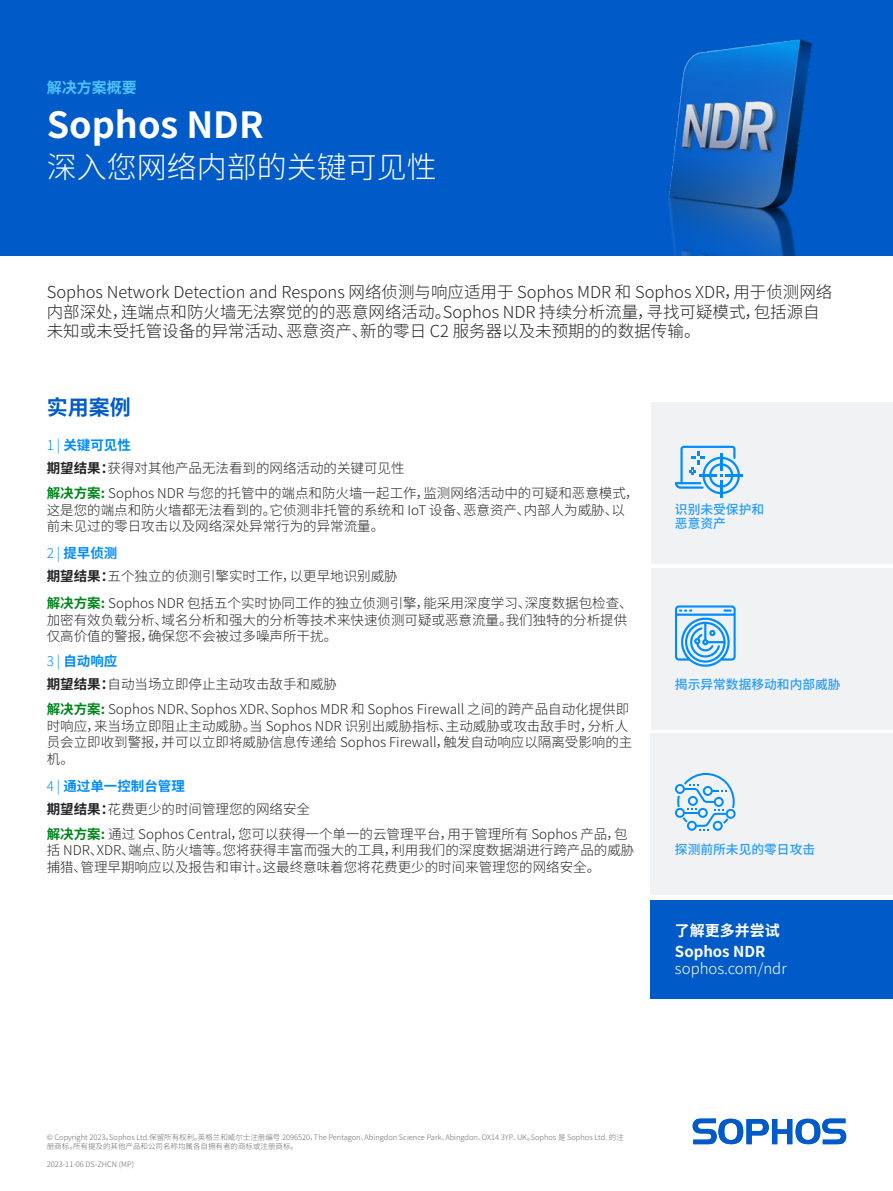
<style>
.page{position:relative;width:893px;height:1191px;background:#fff}
.page>*{position:absolute;margin:0;border:0;box-sizing:border-box;transform-origin:0 0}
.Title_-_Product_Name{font:700 36px "Noto Sans CJ Ksc";color:#fff}
.SubTitle{font:300 30px "Noto Sans CJ Ksc";color:#fff}
.Use_Cases_-_Blue_HDL{font:700 21px "Noto Sans CJ Ksc";color:#005bc8}
.Intro_Copy{font:300 16.5px/19.5px "Noto Sans CJ Ksc";color:#242527}
.CTA_Heading{font:300 15px/16.5px "Noto Sans CJ Ksc";color:#fff}
.CTA_Heading-2{font:700 15px "Noto Sans CJ Ksc";color:#fff}
.Solution_Brief_-_Top{font:700 15px "Noto Sans CJ Ksc";color:#50c3fc}
.Body_Copy{font:300 13.5px/16.5px "Noto Sans CJ Ksc";color:#242527}
.Use_Cases_-_SubHDL{font:300 13.5px/16.5px "Noto Sans CJ Ksc";color:#242527}
.Use_Cases_-_SubHDL-2{font:700 13.5px "Noto Sans CJ Ksc";color:#008bff}
.t1{font:500 12.75px/13.5px "Noto Sans CJ Ksc";color:#269cff}
.Intro_copy{font:300 7.5px/9px "Noto Sans CJ Ksc";color:#696a6b}
.s1{font-weight:300}
.s2{font-weight:700}
.s3{font-weight:700;color:#00851d}
</style>
<div class="page">
<div style="left:0;top:0;width:893px;height:255px;background:#005bc8"></div>
<img style="left:668px;top:39px;width:145px;height:216px">
<svg style="left:693px;top:1118px;width:153px;height:26px"></svg>
<div style="left:652px;top:402px;width:241px;height:161px;background:#f0f2f4"></div>
<div style="left:652px;top:568px;width:241px;height:161px;background:#f0f2f4"></div>
<div style="left:651px;top:734px;width:242px;height:161px;background:#f0f2f4"></div>
<div style="left:651px;top:899px;width:242px;height:99px;background:#005bc8"></div>
<svg style="left:675px;top:446px;width:68px;height:51px"></svg>
<svg style="left:675px;top:773px;width:61px;height:57px"></svg>
<svg style="left:675px;top:605px;width:61px;height:61px"></svg>
<p class="Solution_Brief_-_Top" style="left:47px;top:79px;width:91px">解决方案概要</p>
<p class="Title_-_Product_Name" style="left:47px;top:105px;width:218px">Sophos NDR</p>
<p class="SubTitle" style="left:47px;top:150px;width:391px">深入您网络内部的关键可见性</p>
<p class="Intro_Copy" style="left:47px;top:283px;width:787px">Sophos Network Detection and Respons 网络侦测与响应适用于 Sophos MDR 和 Sophos XDR，用于侦测网络内部深处，连端点和防火墙无法察觉的的恶意网络活动。Sophos NDR 持续分析流量，寻找可疑模式，包括源自未知或未受托管设备的异常活动、恶意资产、新的零日 C2 服务器以及未预期的的数据传输。</p>
<p class="Use_Cases_-_Blue_HDL" style="left:47px;top:395px;width:85px">实用案例</p>
<p class="Use_Cases_-_SubHDL-2" style="left:47px;top:438px;width:86px"><span class="s1">1 |</span> 关键可见性</p>
<p class="Body_Copy" style="left:47px;top:460px;width:359px"><span class="s2">期望结果：</span>获得对其他产品无法看到的网络活动的关键可见性</p>
<p class="Body_Copy" style="left:47px;top:485px;width:593px"><span class="s3">解决方案:</span> Sophos NDR 与您的托管中的端点和防火墙一起工作，监测网络活动中的可疑和恶意模式，这是您的端点和防火墙都无法看到的。它侦测非托管的系统和 IoT 设备、恶意资产、内部人为威胁、以前未见过的零日攻击以及网络深处异常行为的异常流量。</p>
<p class="Use_Cases_-_SubHDL-2" style="left:47px;top:546px;width:72px"><span class="s1">2 |</span> 提早侦测</p>
<p class="Body_Copy" style="left:47px;top:568px;width:352px"><span class="s2">期望结果：</span>五个独立的侦测引擎实时工作，以更早地识别威胁</p>
<p class="Use_Cases_-_SubHDL" style="left:47px;top:595px;width:587px"><span class="s3">解决方案:</span> Sophos NDR 包括五个实时协同工作的独立侦测引擎，能采用深度学习、深度数据包检查、加密有效负载分析、域名分析和强大的分析等技术来快速侦测可疑或恶意流量。我们独特的分析提供仅高价值的警报，确保您不会被过多噪声所干扰。</p>
<p class="Use_Cases_-_SubHDL-2" style="left:47px;top:654px;width:72px"><span class="s1">3 |</span> 自动响应</p>
<p class="Body_Copy" style="left:47px;top:676px;width:292px"><span class="s2">期望结果：</span>自动当场立即停止主动攻击敌手和威胁</p>
<p class="Body_Copy" style="left:47px;top:701px;width:587px"><span class="s3">解决方案:</span> Sophos NDR、Sophos XDR、Sophos MDR 和 Sophos Firewall 之间的跨产品自动化提供即时响应，来当场立即阻止主动威胁。当 Sophos NDR 识别出威胁指标、主动威胁或攻击敌手时，分析人员会立即收到警报，并可以立即将威胁信息传递给 Sophos Firewall，触发自动响应以隔离受影响的主机。</p>
<p class="Use_Cases_-_SubHDL-2" style="left:47px;top:778px;width:140px"><span class="s1">4 |</span> 通过单一控制台管理</p>
<p class="Body_Copy" style="left:47px;top:801px;width:265px"><span class="s2">期望结果：</span>花费更少的时间管理您的网络安全</p>
<p class="Body_Copy" style="left:47px;top:826px;width:589px"><span class="s3">解决方案:</span> 通过 Sophos Central，您可以获得一个单一的云管理平台，用于管理所有 Sophos 产品，包括 NDR、XDR、端点、防火墙等。您将获得丰富而强大的工具，利用我们的深度数据湖进行跨产品的威胁捕猎、管理早期响应以及报告和审计。这最终意味着您将花费更少的时间来管理您的网络安全。</p>
<p class="t1" style="left:675px;top:503px;width:91px">识别未受保护和恶意资产</p>
<p class="t1" style="left:675px;top:678px;width:167px">揭示异常数据移动和内部威胁</p>
<p class="t1" style="left:675px;top:843px;width:142px">探测前所未见的零日攻击</p>
<p class="CTA_Heading-2" style="left:675px;top:922px;width:106px">了解更多并尝试</p>
<p class="CTA_Heading" style="left:675px;top:943px;width:113px"><span class="s2">Sophos NDR </span>sophos.com/ndr</p>
<p class="Intro_copy" style="left:47px;top:1132px;width:579px">© Copyright 2023。Sophos Ltd.保留所有权利。英格兰和威尔士注册编号 2096520，The Pentagon、Abingdon Science Park、Abingdon、OX14 3YP、UK。Sophos 是 Sophos Ltd. 的注册商标。所有提及的其他产品和公司名称均属各自拥有者的商标或注册商标。</p>
<p class="Intro_copy" style="left:47px;top:1159px;width:89px">2023-11-06 DS-ZHCN (MP)</p>
</div>
